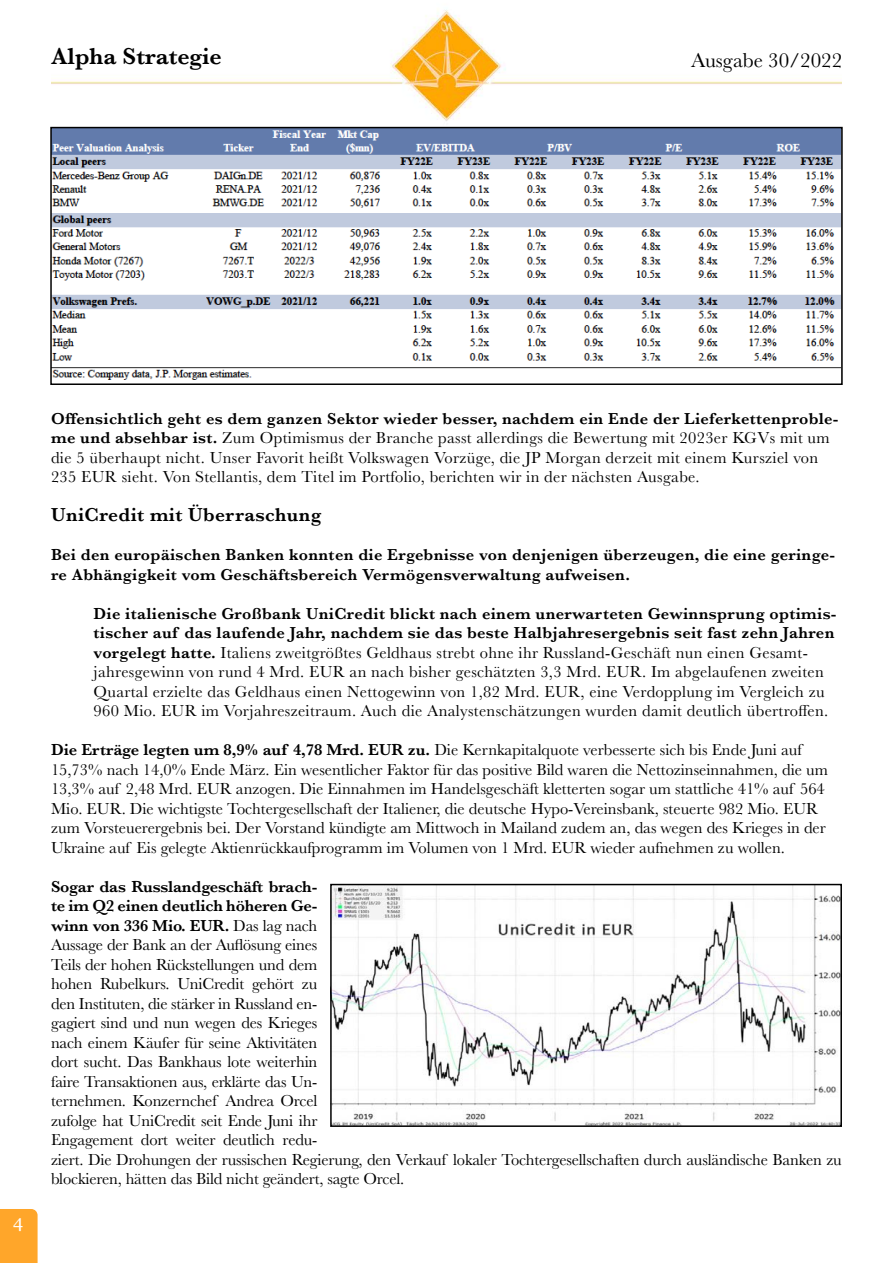
<style>
.page{position:relative;width:893px;height:1263px;background:#fff}
.page>*{position:absolute;margin:0;border:0;box-sizing:border-box;transform-origin:0 0}
.t1{font:600 24px "Baskerville";color:#000}
.t2{font:21px "Baskerville";color:#000}
.t3{font:600 19.5px "Baskerville";letter-spacing:.02em;color:#000}
.t4{font:18px "Georgia";color:#fff}
.t5{font:16.5px/19.5px "Baskerville";color:#000}
.t6{font:16.5px/19.5px "Baskerville";letter-spacing:.02em;color:#000}
.t7{font:600 16.5px/19.5px "Baskerville";letter-spacing:.02em;color:#000}
.s1{font-weight:600}
</style>
<div class="page">
<img style="left:51px;top:10px;width:791px;height:117px">
<div style="left:0;top:1209px;width:38px;height:54px;background:#ffa62a"></div>
<div style="left:13px;top:1215px;width:19px;height:18px;background:#ffa62a"></div>
<img style="left:333px;top:887px;width:506px;height:237px">
<div style="left:330px;top:884px;width:512px;height:243px;border:2px solid #000"></div>
<img style="left:53px;top:130px;width:787px;height:250px">
<div style="left:50px;top:127px;width:793px;height:258px;border:2px solid #000"></div>
<h1 class="t1" style="left:51px;top:39px;width:172px">Alpha Strategie</h1>
<p class="t2" style="left:691px;top:47px;width:152px">Ausgabe 30/2022</p>
<p class="t4" style="left:13px;top:1209px;width:12px">4</p>
<p class="t6" style="left:51px;top:409px;width:789px"><span class="s1">Offensichtlich geht es dem ganzen Sektor wieder besser, nachdem ein Ende der Lieferkettenproble&shy;me und absehbar ist.</span> Zum Optimismus der Branche passt allerdings die Bewertung mit 2023er KGVs mit um die 5 überhaupt nicht. Unser Favorit heißt Volkswagen Vorzüge, die JP Morgan derzeit mit einem Kursziel von 235 EUR sieht. Von Stellantis, dem Titel im Portfolio, berichten wir in der nächsten Ausgabe.</p>
<p class="t3" style="left:51px;top:501px;width:272px">UniCredit mit Überraschung</p>
<p class="t7" style="left:51px;top:545px;width:785px">Bei den europäischen Banken konnten die Ergebnisse von denjenigen überzeugen, die eine geringe&shy;re Abhängigkeit vom Geschäftsbereich Vermögensverwaltung aufweisen.</p>
<p class="t6" style="left:94px;top:604px;width:745px"><span class="s1">Die italienische Großbank UniCredit blickt nach einem unerwarteten Gewinnsprung optimis&shy;tischer auf das laufende Jahr, nachdem sie das beste Halbjahresergebnis seit fast zehn Jahren vorgelegt hatte.</span> Italiens zweitgrößtes Geldhaus strebt ohne ihr Russland-Geschäft nun einen Gesamt&shy;jahresgewinn von rund 4 Mrd. EUR an nach bisher geschätzten 3,3 Mrd. EUR. Im abgelaufenen zweiten Quartal erzielte das Geldhaus einen Nettogewinn von 1,82 Mrd. EUR, eine Verdopplung im Vergleich zu 960 Mio. EUR im Vorjahreszeitraum. Auch die Analystenschätzungen wurden damit deutlich übertroffen.</p>
<p class="t5" style="left:51px;top:740px;width:778px"><span class="s1">Die Erträge legten um 8,9% auf 4,78 Mrd. EUR zu.</span> Die Kernkapitalquote verbesserte sich bis Ende Juni auf 15,73% nach 14,0% Ende März. Ein wesentlicher Faktor für das positive Bild waren die Nettozinseinnahmen, die um 13,3% auf 2,48 Mrd. EUR anzogen. Die Einnahmen im Handelsgeschäft kletterten sogar um stattliche 41% auf 564<br>Mio. EUR. Die wichtigste Tochtergesellschaft der Italiener, die deutsche Hypo-Vereinsbank, steuerte 982 Mio. EUR zum Vorsteuerergebnis bei. Der Vorstand kündigte am Mittwoch in Mailand zudem an, das wegen des Krieges in der Ukraine auf Eis gelegte Aktienrückkaufprogramm im Volumen von 1 Mrd. EUR wieder aufnehmen zu wollen.</p>
<p class="t5" style="left:51px;top:877px;width:792px"><span class="s1">Sogar das Russlandgeschäft brach-<br>te im Q2 einen deutlich höheren Ge-<br>winn von 336 Mio. EUR.</span> Das lag nach<br>Aussage der Bank an der Auflösung eines<br>Teils der hohen Rückstellungen und dem<br>hohen Rubelkurs. UniCredit gehört zu<br>den Instituten, die stärker in Russland en-<br>gagiert sind und nun wegen des Krieges<br>nach einem Käufer für seine Aktivitäten<br>dort sucht. Das Bankhaus lote weiterhin<br>faire Transaktionen aus, erklärte das Un-<br>ternehmen. Konzernchef Andrea Orcel<br>zufolge hat UniCredit seit Ende Juni ihr<br>Engagement dort weiter deutlich redu-<br>ziert. Die Drohungen der russischen Regierung, den Verkauf lokaler Tochtergesellschaften durch ausländische Banken zu blockieren, hätten das Bild nicht geändert, sagte Orcel.</p>
</div>
